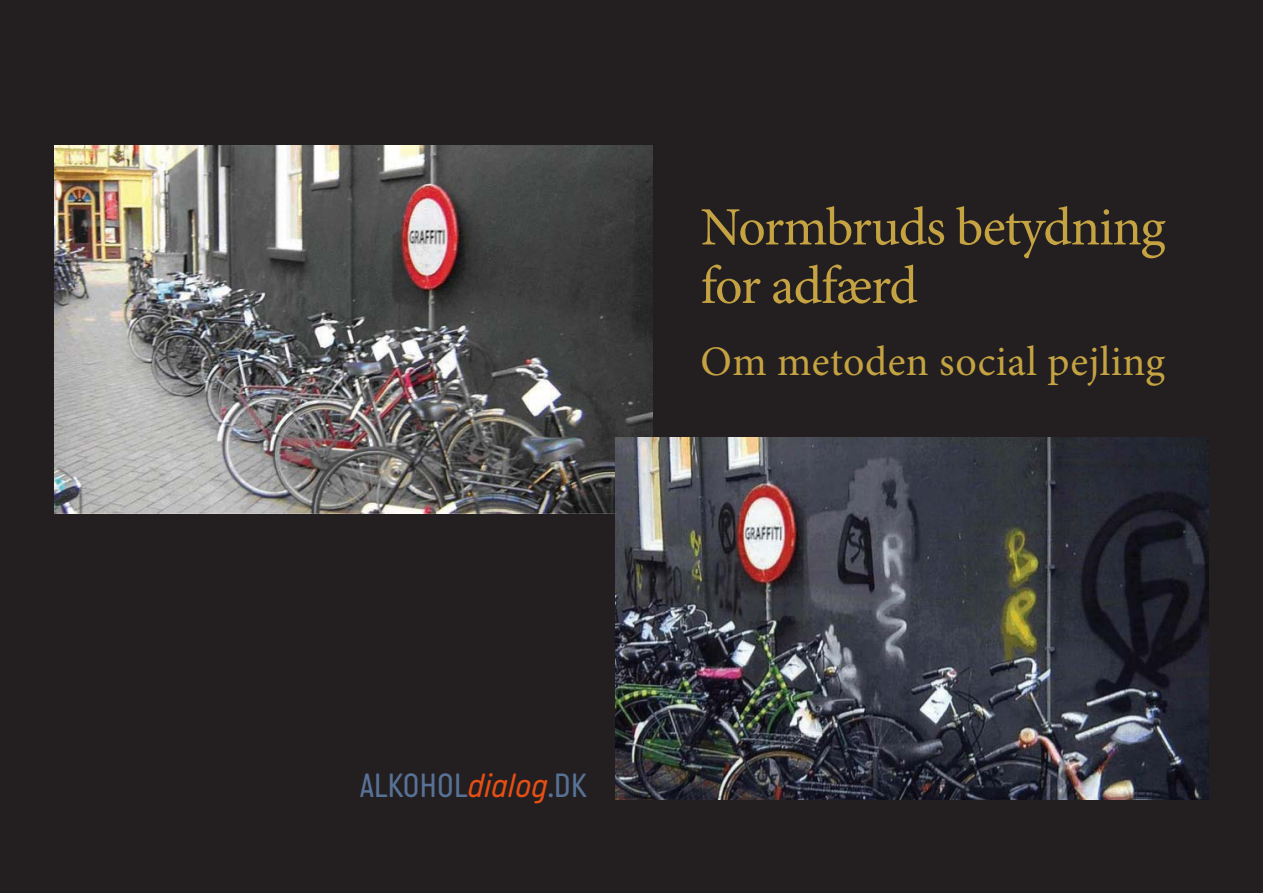
<style>
.page{position:relative;width:1263px;height:893px;background:#231f20}
.page>*{position:absolute;margin:0;border:0;box-sizing:border-box;transform-origin:0 0}
.t1{font:54px/58.5px "Minion Pro";letter-spacing:-.02em;color:#c5a342}
.t2{font:42px "Minion Pro";letter-spacing:.01em;color:#c5a342}
.t3{font:34.5px "Italian Plate No 1";color:#577296}
.s1{font-style:italic;color:#e84f15}
</style>
<div class="page">
<img style="left:54px;top:146px;width:598px;height:367px">
<img style="left:615px;top:438px;width:594px;height:361px">
<p class="t1" style="left:701px;top:200px;width:467px">Normbruds betydning for adfærd</p>
<p class="t2" style="left:701px;top:336px;width:466px">Om metoden social pejling</p>
<p class="t3" style="left:360px;top:766px;width:228px">ALKOHOL<span class="s1">dialog</span>.DK</p>
</div>
